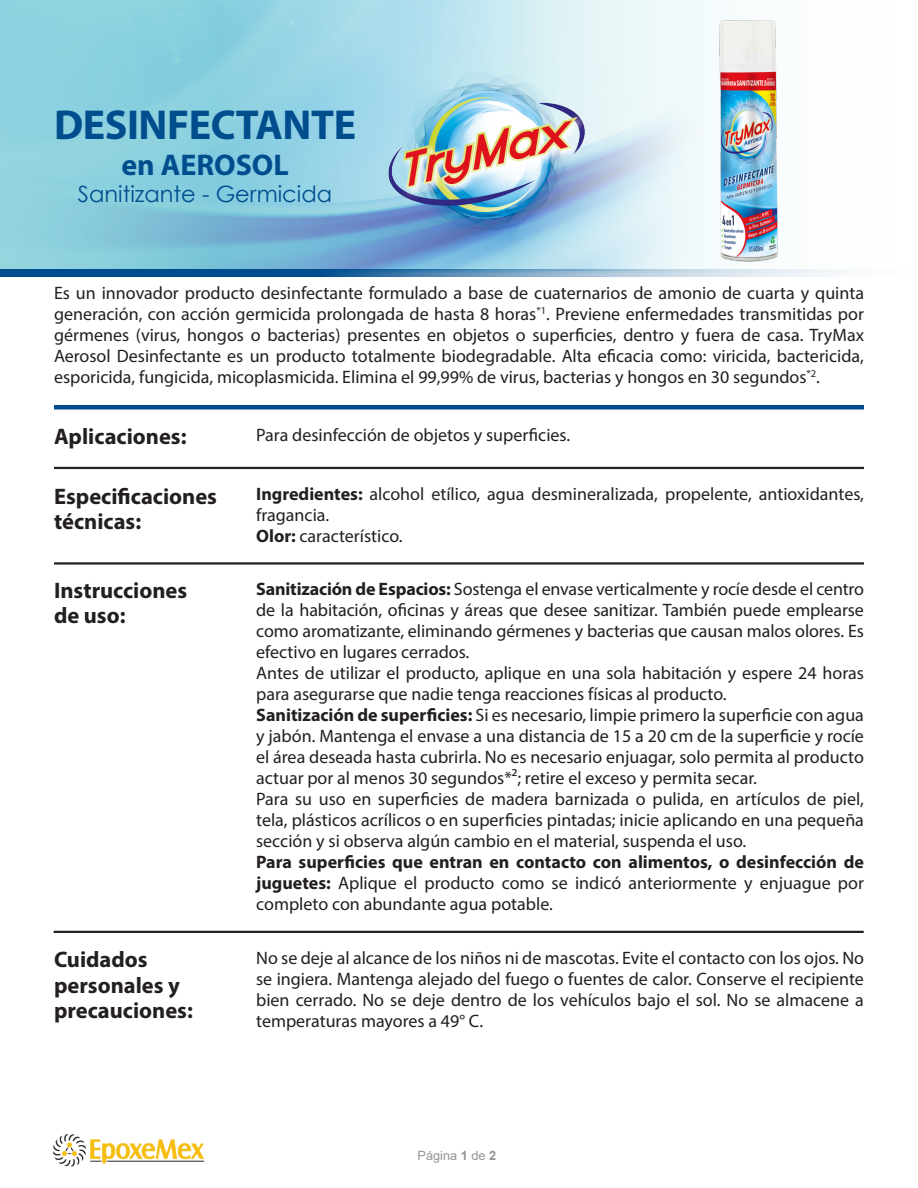
<style>
.page{position:relative;width:918px;height:1188px;background:#fff}
.page>*{position:absolute;margin:0;border:0;box-sizing:border-box;transform-origin:0 0}
.t1{font:700 42px "Myriad Pro";letter-spacing:-.01em;color:#004d8e}
.t2{font:700 30px "Myriad Pro";color:#004d8e}
.t3{font:700 22.5px/25.5px "Myriad Pro";color:#231f20}
.t4{font:22.5px "Century Gothic";color:#004d8e}
.t5{font:18px/21px "Myriad Pro";color:#231f20;text-align:justify}
.t6{font:12.75px "Arial";color:#939598}
.s1{font-weight:700}
</style>
<div class="page">
<hr style="left:54px;top:931px;width:810px;height:2px;background:#231f20">
<hr style="left:54px;top:562px;width:810px;height:3px;background:#231f20">
<hr style="left:54px;top:467px;width:810px;height:2px;background:#231f20">
<div style="left:54px;top:405px;width:810px;height:5px;background:#004d8e"></div>
<img style="left:0;top:0;width:712px;height:269px">
<img style="left:699px;top:15px;width:80px;height:254px">
<img style="left:358px;top:50px;width:255px;height:204px">
<img style="left:53px;top:1134px;width:152px;height:33px">
<svg style="left:0;top:269px;width:840px;height:8px;background:#588bb5"></svg>
<p class="t1" style="left:54px;top:97px;width:304px">DESINFECTANTE</p>
<p class="t2" style="left:121px;top:145px;width:169px">en AEROSOL</p>
<p class="t4" style="left:78px;top:178px;width:256px">Sanitizante - Germicida</p>
<p class="t5" style="left:54px;top:282px;width:812px">Es un innovador producto desinfectante formulado a base de cuaternarios de amonio de cuarta y quinta generación, con acción germicida prolongada de hasta 8 horas<sup>*1</sup>. Previene enfermedades transmitidas por gérmenes (virus, hongos o bacterias) presentes en objetos o superficies, dentro y fuera de casa. TryMax Aerosol Desinfectante es un producto totalmente biodegradable. Alta eficacia como: viricida, bactericida, esporicida, fungicida, micoplasmicida. Elimina el 99,99% de virus, bacterias y hongos en 30 segundos<sup>*2</sup>.</p>
<p class="t3" style="left:54px;top:423px;width:134px">Aplicaciones:</p>
<p class="t5" style="left:256px;top:424px;width:316px">Para desinfección de objetos y superficies.</p>
<p class="t3" style="left:54px;top:482px;width:165px">Especificaciones técnicas:</p>
<p class="t5" style="left:256px;top:483px;width:609px"><span class="s1">Ingredientes:</span> alcohol etílico, agua desmineralizada, propelente, antioxidantes, fragancia.</p>
<p class="t5" style="left:256px;top:525px;width:148px"><span class="s1">Olor:</span> característico.</p>
<p class="t3" style="left:54px;top:577px;width:135px">Instrucciones</p>
<p class="t3" style="left:54px;top:602px;width:73px">de uso:</p>
<p class="t5" style="left:256px;top:578px;width:609px"><span class="s1">Sanitización de Espacios:</span> Sostenga el envase verticalmente y rocíe desde el centro de la habitación, oficinas y áreas que desee sanitizar. También puede emplearse como aromatizante, eliminando gérmenes y bacterias que causan malos olores. Es efectivo en lugares cerrados.</p>
<p class="t5" style="left:256px;top:662px;width:609px">Antes de utilizar el producto, aplique en una sola habitación y espere 24 horas para asegurarse que nadie tenga reacciones físicas al producto.</p>
<p class="t5" style="left:256px;top:704px;width:609px"><span class="s1">Sanitización de superficies:</span> Si es necesario, limpie primero la superficie con agua y jabón. Mantenga el envase a una distancia de 15 a 20 cm de la superficie y rocíe el área deseada hasta cubrirla. No es necesario enjuagar, solo permita al producto actuar por al menos 30 segundos*2; retire el exceso y permita secar.</p>
<p class="t5" style="left:256px;top:788px;width:609px">Para su uso en superficies de madera barnizada o pulida, en artículos de piel, tela, plásticos acrílicos o en superficies pintadas; inicie aplicando en una pequeña sección y si observa algún cambio en el material, suspenda el uso.</p>
<p class="t5" style="left:256px;top:851px;width:609px"><span class="s1">Para superficies que entran en contacto con alimentos, o desinfección de juguetes:</span> Aplique el producto como se indicó anteriormente y enjuague por completo con abundante agua potable.</p>
<p class="t3" style="left:54px;top:946px;width:95px">Cuidados</p>
<p class="t3" style="left:54px;top:972px;width:127px">personales y</p>
<p class="t3" style="left:54px;top:997px;width:140px">precauciones:</p>
<p class="t5" style="left:256px;top:947px;width:609px">No se deje al alcance de los niños ni de mascotas. Evite el contacto con los ojos. No se ingiera. Mantenga alejado del fuego o fuentes de calor. Conserve el recipiente bien cerrado. No se deje dentro de los vehículos bajo el sol. No se almacene a temperaturas mayores a 49° C.</p>
<p class="t6" style="left:418px;top:1146px;width:80px">Página <span class="s1">1</span> de <span class="s1">2</span></p>
</div>
